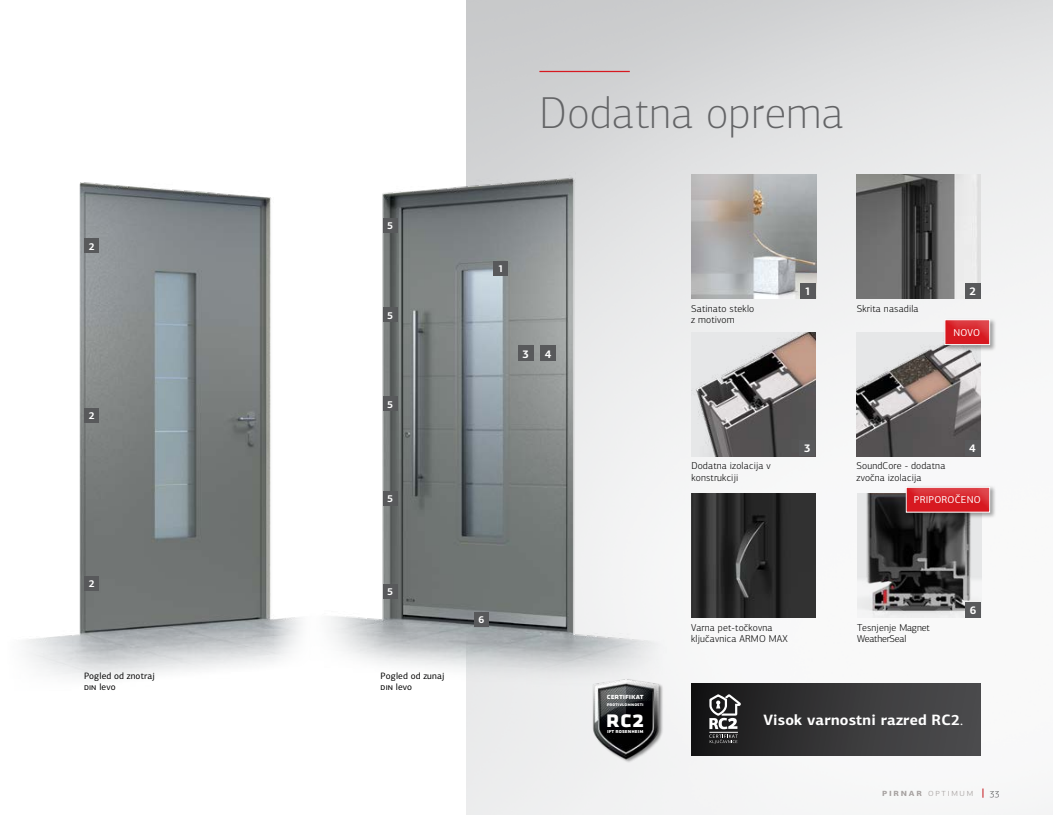
<style>
.page{position:relative;width:1053px;height:815px;background:#fff}
.page>*{position:absolute;margin:0;border:0;box-sizing:border-box;transform-origin:0 0}
.t1{font:100 45px "PF Agora Sans Pro";letter-spacing:.01em;color:#636466}
.t2{font:700 24.12px "Klavika";color:#fff}
.t3{font:700 15px "PF Agora Sans Pro";letter-spacing:.015em;color:#fff}
.t4{font:700 11.25px "PF Agora Sans Pro";color:#fff}
.t5{font:700 10.12px "PF Agora Sans Pro";color:#fff}
.t6{font:300 10px/11.9px "PF Agora Sans Pro";letter-spacing:.015em;color:#000}
.t7{font:300 10px/11.9px "PF Agora Sans Pro";letter-spacing:-.02em;color:#000}
.t8{font:10px "PF Agora Sans Pro";letter-spacing:.02em;color:#fff}
.t9{font:300 10px "PF Agora Sans Pro";letter-spacing:.175em;color:#a7a2a1}
.t10{font:300 10px "PF Agora Sans Pro";color:#58595b}
.t11{font:9.25px/11.6px "PF Agora Sans Pro";letter-spacing:.015em;color:#000}
.t12{font:700 7.88px "Klavika";letter-spacing:-.01em;color:#fff}
.t13{font:700 5.75px "Klavika";color:#fff}
.t14{font:700 5px "Klavika";letter-spacing:.01em;color:#fff}
.s1{font-weight:400}
.s2{font-weight:700}
</style>
<div class="page">
<img style="left:466px;top:0;width:586px;height:815px">
<img style="left:856px;top:174px;width:124px;height:125px">
<img style="left:712px;top:174px;width:104px;height:125px">
<img style="left:712px;top:332px;width:103px;height:124px">
<img style="left:856px;top:332px;width:124px;height:124px">
<img style="left:25px;top:125px;width:443px;height:553px">
<div style="left:84px;top:239px;width:15px;height:14px;background:#58595b"></div>
<div style="left:84px;top:576px;width:15px;height:14px;background:#58595b"></div>
<div style="left:84px;top:408px;width:15px;height:15px;background:#58595b"></div>
<img style="left:239px;top:129px;width:473px;height:567px">
<div style="left:493px;top:261px;width:15px;height:14px;background:#58595b"></div>
<div style="left:474px;top:612px;width:14px;height:15px;background:#58595b"></div>
<div style="left:383px;top:397px;width:14px;height:14px;background:#58595b"></div>
<div style="left:383px;top:218px;width:14px;height:15px;background:#58595b"></div>
<div style="left:383px;top:584px;width:14px;height:14px;background:#58595b"></div>
<div style="left:383px;top:491px;width:14px;height:14px;background:#58595b"></div>
<div style="left:383px;top:308px;width:14px;height:14px;background:#58595b"></div>
<div style="left:800px;top:283px;width:16px;height:16px;background:#58595b"></div>
<div style="left:964px;top:283px;width:16px;height:16px;background:#58595b"></div>
<img style="left:857px;top:494px;width:124px;height:124px">
<div style="left:965px;top:602px;width:16px;height:16px;background:#58595b"></div>
<div style="left:799px;top:440px;width:16px;height:16px;background:#58595b"></div>
<div style="left:517px;top:345px;width:16px;height:16px;background:#58595b"></div>
<div style="left:540px;top:345px;width:16px;height:16px;background:#58595b"></div>
<div style="left:964px;top:440px;width:16px;height:16px;background:#58595b"></div>
<img style="left:691px;top:494px;width:124px;height:124px">
<hr style="left:539px;top:71px;width:90px;height:1px;background:#d71920">
<div style="left:942px;top:318px;width:54px;height:33px;background:#000;opacity:.35"></div>
<div style="left:941px;top:317px;width:49px;height:28px;background:#fff;opacity:.53"></div>
<div style="left:904px;top:485px;width:92px;height:34px;background:#000;opacity:.35"></div>
<div style="left:903px;top:484px;width:88px;height:29px;background:#fff;opacity:.53"></div>
<div style="left:691px;top:684px;width:289px;height:71px;background:linear-gradient(to right,#171718,#515052)"></div>
<svg style="left:709px;top:694px;width:31px;height:50px"></svg>
<img style="left:579px;top:672px;width:93px;height:94px">
<p class="t5" style="left:89px;top:240px;width:7px">2</p>
<p class="t5" style="left:89px;top:409px;width:7px">2</p>
<p class="t5" style="left:89px;top:577px;width:7px">2</p>
<p class="t5" style="left:387px;top:219px;width:7px">5</p>
<p class="t5" style="left:387px;top:309px;width:7px">5</p>
<p class="t5" style="left:387px;top:398px;width:7px">5</p>
<p class="t5" style="left:387px;top:492px;width:7px">5</p>
<p class="t5" style="left:387px;top:585px;width:7px">5</p>
<p class="t11" style="left:84px;top:670px;width:72px">Pogled od znotraj din levo</p>
<p class="t11" style="left:380px;top:670px;width:65px">Pogled od zunaj din levo</p>
<h1 class="t1" style="left:539px;top:87px;width:306px">Dodatna oprema</h1>
<p class="t5" style="left:498px;top:262px;width:6px">1</p>
<p class="t4" style="left:522px;top:347px;width:8px">3</p>
<p class="t4" style="left:544px;top:347px;width:8px">4</p>
<p class="t5" style="left:478px;top:613px;width:7px">6</p>
<p class="t12" style="left:607px;top:692px;width:38px">CERTIFIKAT</p>
<p class="t14" style="left:607px;top:702px;width:38px">PROTIVLOMNOSTI</p>
<h2 class="t2" style="left:605px;top:706px;width:40px">RC2</h2>
<p class="t13" style="left:607px;top:728px;width:38px">IFT ROSENHEIM</p>
<p class="t4" style="left:805px;top:284px;width:7px">1</p>
<p class="t4" style="left:969px;top:284px;width:8px">2</p>
<p class="t6" style="left:691px;top:302px;width:65px">Satinato steklo z motivom</p>
<p class="t6" style="left:856px;top:302px;width:63px">Skrita nasadila</p>
<p class="t8" style="left:953px;top:326px;width:28px">NOVO</p>
<p class="t4" style="left:804px;top:441px;width:8px">3</p>
<p class="t6" style="left:691px;top:460px;width:81px">Dodatna izolacija v konstrukciji</p>
<p class="t6" style="left:856px;top:460px;width:90px">SoundCore - dodatna zvočna izolacija</p>
<p class="t4" style="left:969px;top:441px;width:8px">4</p>
<p class="t8" style="left:913px;top:494px;width:68px">PRIPOROČENO</p>
<p class="t6" style="left:691px;top:621px;width:98px">Varna pet-točkovna ključavnica ARMO MAX</p>
<p class="t7" style="left:857px;top:621px;width:74px">Tesnjenje Magnet<br>WeatherSeal</p>
<p class="t4" style="left:969px;top:603px;width:8px">6</p>
<h3 class="t3" style="left:763px;top:710px;width:201px">Visok varnostni razred RC2<span class="s1">.</span></h3>
<p class="t9" style="left:882px;top:787px;width:93px"><span class="s2">PIRNAR</span> OPTIMUM</p>
<p class="t10" style="left:989px;top:787px;width:11px">33</p>
</div>
